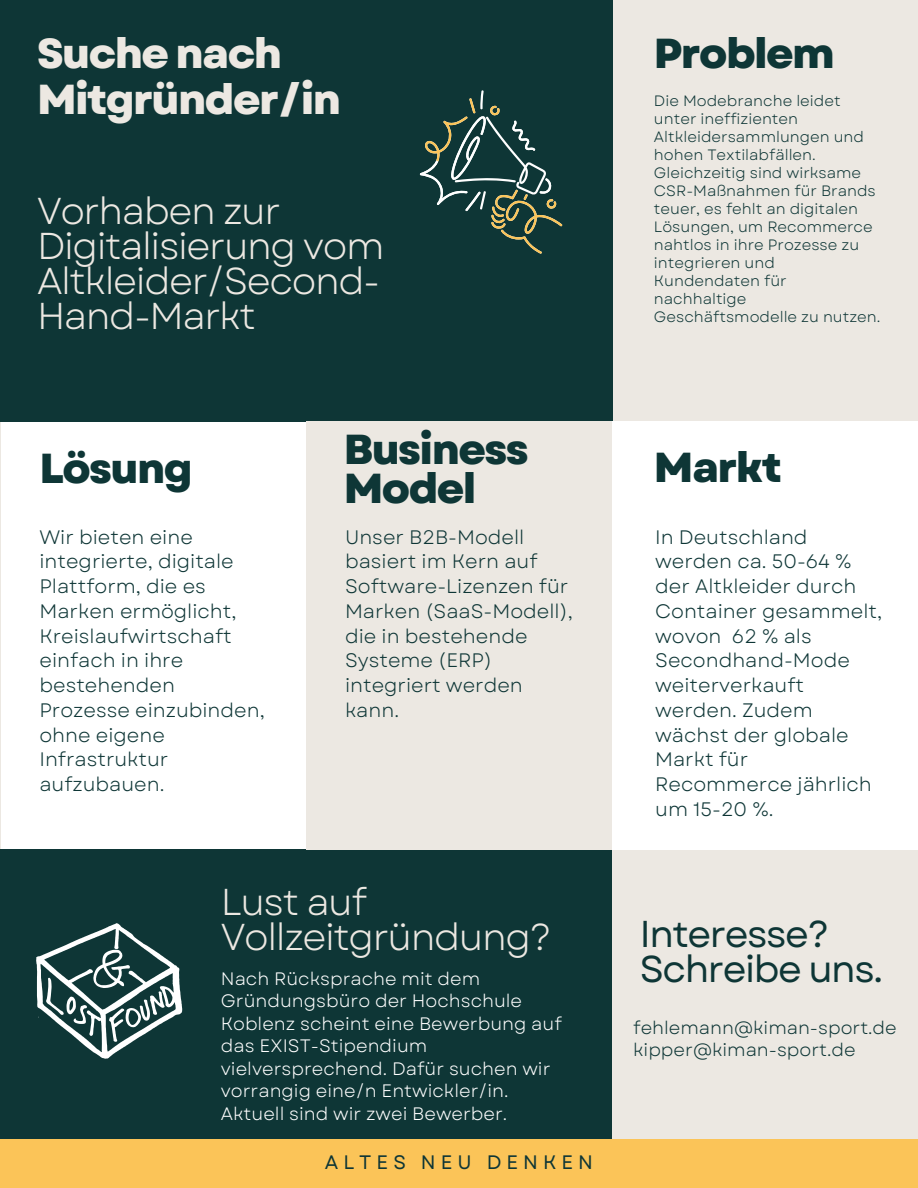
<style>
.page{position:relative;width:918px;height:1188px;background:#ece8e2}
.page>*{position:absolute;margin:0;border:0;box-sizing:border-box;transform-origin:0 0}
.t1{font:800 41.85px/39.3px "Garet";letter-spacing:-.04em;color:#0e3636}
.t2{font:800 41.85px/46.2px "Garet";letter-spacing:-.04em;color:#ece8e2}
.t3{font:37.35px/34.8px "Garet";letter-spacing:-.04em;color:#ece8e2}
.t4{font:37.35px/34.8px "Garet";letter-spacing:-.04em;color:#0e3636}
.t5{font:19.5px/24.8px "Garet";color:#0e3636}
.t6{font:19.5px "Garet";letter-spacing:.26em;color:#0e3636}
.t7{font:18px/22.5px "Garet";color:#fff}
.t8{font:18px/22.5px "Garet";color:#0e3636}
.t9{font:15px/18px "Garet";color:#0e3636}
</style>
<div class="page">
<div style="left:1px;top:421px;width:305px;height:432px;background:#fff"></div>
<div style="left:0;top:0;width:612px;height:421px;background:#0e3636"></div>
<div style="left:0;top:850px;width:612px;height:338px;background:#0e3636"></div>
<div style="left:0;top:1139px;width:918px;height:49px;background:#fbc458"></div>
<div style="left:612px;top:421px;width:306px;height:429px;background:#fff"></div>
<svg style="left:420px;top:90px;width:142px;height:164px"></svg>
<svg style="left:36px;top:923px;width:146px;height:136px"></svg>
<h1 class="t2" style="left:37px;top:30px;width:306px">Suche nach<br>Mitgründer/in</h1>
<p class="t3" style="left:37px;top:194px;width:349px">Vorhaben zur<br>Digitalisierung vom<br>Altkleider/Second-<br>Hand-Markt</p>
<p class="t1" style="left:39px;top:449px;width:155px">Lösung</p>
<h3 class="t5" style="left:39px;top:525px;width:227px">Wir bieten eine integrierte, digitale<br>Plattform, die es<br>Marken ermöglicht,<br>Kreislaufwirtschaft einfach in ihre bestehenden<br>Prozesse einzubinden, ohne eigene<br>Infrastruktur aufzubauen.</h3>
<h5 class="t1" style="left:344px;top:430px;width:186px">Business<br>Model</h5>
<h2 class="t5" style="left:345px;top:525px;width:229px">Unser B2B-Modell basiert im Kern auf<br>Software-Lizenzen für<br>Marken (SaaS-Modell), die in bestehende<br>Systeme (ERP) integriert werden kann.</h2>
<h5 class="t3" style="left:221px;top:885px;width:333px">Lust auf<br>Vollzeitgründung?</h5>
<h1 class="t7" style="left:221px;top:967px;width:342px">Nach Rücksprache mit dem<br>Gründungsbüro der Hochschule<br>Koblenz scheint eine Bewerbung auf das EXIST-Stipendium vielversprechend. Dafür suchen wir vorrangig eine/n Entwickler/in.<br>Aktuell sind wir zwei Bewerber.</h1>
<h1 class="t6" style="left:325px;top:1148px;width:270px">ALTES NEU DENKEN</h1>
<h5 class="t1" style="left:654px;top:34px;width:183px">Problem</h5>
<h2 class="t9" style="left:654px;top:92px;width:228px">Die Modebranche leidet unter ineffizienten<br>Altkleidersammlungen und hohen Textilabfällen.<br>Gleichzeitig sind wirksame<br>CSR-Maßnahmen für Brands teuer, es fehlt an digitalen<br>Lösungen, um Recommerce nahtlos in ihre Prozesse zu integrieren und<br>Kundendaten für nachhaltige<br>Geschäftsmodelle zu nutzen.</h2>
<h2 class="t1" style="left:654px;top:448px;width:129px">Markt</h2>
<p class="t5" style="left:655px;top:525px;width:228px">In Deutschland werden ca. 50-64 % der Altkleider durch<br>Container gesammelt, wovon 62 % als<br>Secondhand-Mode weiterverkauft werden. Zudem wächst der globale<br>Markt für<br>Recommerce jährlich um 15-20 %.</p>
<h1 class="t4" style="left:640px;top:917px;width:245px">Interesse?<br>Schreibe uns.</h1>
<h5 class="t8" style="left:633px;top:1016px;width:265px">fehlemann@kiman-sport.de kipper@kiman-sport.de</h5>
</div>
